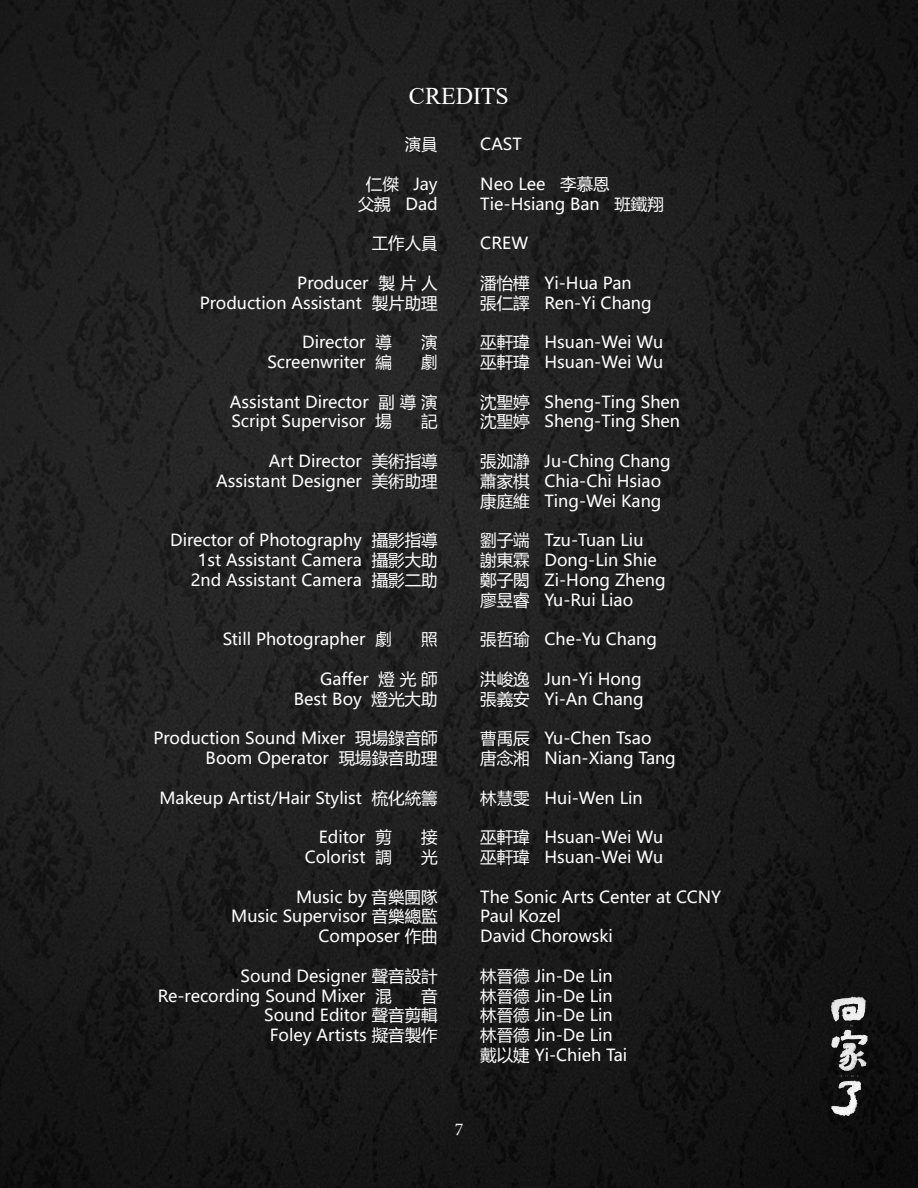
<style>
.page{position:relative;width:918px;height:1188px;background:#fff}
.page>*{position:absolute;margin:0;border:0;box-sizing:border-box;transform-origin:0 0}
.t1{font:24px "Times New Roman";color:#fff}
.t2{font:18px "Minion Pro";color:#fff}
.t3{font:16.5px "Microsoft Ya Hei UI";color:#fff}
</style>
<div class="page">
<img style="left:0;top:0;width:918px;height:1188px">
<img style="left:788px;top:993px;width:130px;height:129px">
<p class="t1" style="left:409px;top:79px;width:102px">CREDITS</p>
<p class="t3" style="left:405px;top:133px;width:34px">演員</p>
<p class="t3" style="left:366px;top:173px;width:73px">仁傑 Jay</p>
<p class="t3" style="left:358px;top:193px;width:81px">父親 Dad</p>
<p class="t3" style="left:372px;top:232px;width:67px">工作人員</p>
<p class="t3" style="left:297px;top:272px;width:142px">Producer 製 片 人</p>
<p class="t3" style="left:200px;top:292px;width:240px">Production Assistant 製片助理</p>
<p class="t3" style="left:302px;top:331px;width:91px">Director 導</p>
<p class="t3" style="left:421px;top:331px;width:18px">演</p>
<p class="t3" style="left:267px;top:351px;width:126px">Screenwriter 編</p>
<p class="t3" style="left:421px;top:351px;width:18px">劇</p>
<p class="t3" style="left:230px;top:391px;width:209px">Assistant Director 副 導 演</p>
<p class="t3" style="left:231px;top:410px;width:162px">Script Supervisor 場</p>
<p class="t3" style="left:421px;top:410px;width:18px">記</p>
<p class="t3" style="left:269px;top:450px;width:170px">Art Director 美術指導</p>
<p class="t3" style="left:216px;top:470px;width:223px">Assistant Designer 美術助理</p>
<p class="t3" style="left:170px;top:529px;width:269px">Director of Photography 攝影指導</p>
<p class="t3" style="left:198px;top:549px;width:241px">1st Assistant Camera 攝影大助</p>
<p class="t3" style="left:191px;top:569px;width:248px">2nd Assistant Camera 攝影二助</p>
<p class="t3" style="left:223px;top:628px;width:171px">Still Photographer 劇</p>
<p class="t3" style="left:421px;top:628px;width:18px">照</p>
<p class="t3" style="left:320px;top:668px;width:119px">Gaffer 燈 光 師</p>
<p class="t3" style="left:294px;top:688px;width:145px">Best Boy 燈光大助</p>
<p class="t3" style="left:153px;top:727px;width:286px">Production Sound Mixer 現場錄音師</p>
<p class="t3" style="left:206px;top:747px;width:234px">Boom Operator 現場錄音助理</p>
<p class="t3" style="left:159px;top:787px;width:280px">Makeup Artist/Hair Stylist 梳化統籌</p>
<p class="t3" style="left:319px;top:826px;width:75px">Editor 剪</p>
<p class="t3" style="left:421px;top:826px;width:18px">接</p>
<p class="t3" style="left:305px;top:846px;width:89px">Colorist 調</p>
<p class="t3" style="left:421px;top:846px;width:18px">光</p>
<p class="t3" style="left:296px;top:886px;width:143px">Music by 音樂團隊</p>
<p class="t3" style="left:231px;top:905px;width:208px">Music Supervisor 音樂總監</p>
<p class="t3" style="left:318px;top:925px;width:121px">Composer 作曲</p>
<p class="t3" style="left:241px;top:965px;width:199px">Sound Designer 聲音設計</p>
<p class="t3" style="left:158px;top:985px;width:236px">Re-recording Sound Mixer 混</p>
<p class="t3" style="left:421px;top:985px;width:18px">音</p>
<p class="t3" style="left:264px;top:1004px;width:175px">Sound Editor 聲音剪輯</p>
<p class="t3" style="left:270px;top:1024px;width:169px">Foley Artists 擬音製作</p>
<p class="t3" style="left:480px;top:133px;width:43px">CAST</p>
<p class="t3" style="left:480px;top:173px;width:131px">Neo Lee 李慕恩</p>
<p class="t3" style="left:480px;top:193px;width:185px">Tie-Hsiang Ban 班鐵翔</p>
<p class="t3" style="left:480px;top:232px;width:49px">CREW</p>
<p class="t3" style="left:480px;top:272px;width:153px">潘怡樺 Yi-Hua Pan</p>
<p class="t3" style="left:480px;top:292px;width:173px">張仁譯 Ren-Yi Chang</p>
<p class="t3" style="left:480px;top:331px;width:185px">巫軒瑋 Hsuan-Wei Wu</p>
<p class="t3" style="left:480px;top:351px;width:185px">巫軒瑋 Hsuan-Wei Wu</p>
<p class="t3" style="left:480px;top:391px;width:201px">沈聖婷 Sheng-Ting Shen</p>
<p class="t3" style="left:480px;top:410px;width:201px">沈聖婷 Sheng-Ting Shen</p>
<p class="t3" style="left:480px;top:450px;width:192px">張洳瀞 Ju-Ching Chang</p>
<p class="t3" style="left:480px;top:470px;width:182px">蕭家棋 Chia-Chi Hsiao</p>
<p class="t3" style="left:480px;top:490px;width:183px">康庭維 Ting-Wei Kang</p>
<p class="t3" style="left:480px;top:529px;width:165px">劉子端 Tzu-Tuan Liu</p>
<p class="t3" style="left:480px;top:549px;width:178px">謝東霖 Dong-Lin Shie</p>
<p class="t3" style="left:480px;top:569px;width:187px">鄭子閎 Zi-Hong Zheng</p>
<p class="t3" style="left:480px;top:589px;width:154px">廖昱睿 Yu-Rui Liao</p>
<p class="t3" style="left:480px;top:628px;width:178px">張哲瑜 Che-Yu Chang</p>
<p class="t3" style="left:480px;top:668px;width:163px">洪峻逸 Jun-Yi Hong</p>
<p class="t3" style="left:480px;top:688px;width:165px">張義安 Yi-An Chang</p>
<p class="t3" style="left:480px;top:727px;width:173px">曹禹辰 Yu-Chen Tsao</p>
<p class="t3" style="left:480px;top:747px;width:197px">唐念湘 Nian-Xiang Tang</p>
<p class="t3" style="left:480px;top:787px;width:164px">林慧雯 Hui-Wen Lin</p>
<p class="t3" style="left:480px;top:826px;width:185px">巫軒瑋 Hsuan-Wei Wu</p>
<p class="t3" style="left:480px;top:846px;width:185px">巫軒瑋 Hsuan-Wei Wu</p>
<p class="t3" style="left:480px;top:886px;width:242px">The Sonic Arts Center at CCNY</p>
<p class="t3" style="left:480px;top:905px;width:82px">Paul Kozel</p>
<p class="t3" style="left:480px;top:925px;width:134px">David Chorowski</p>
<p class="t3" style="left:480px;top:965px;width:134px">林晉德 Jin-De Lin</p>
<p class="t3" style="left:480px;top:985px;width:134px">林晉德 Jin-De Lin</p>
<p class="t3" style="left:480px;top:1004px;width:134px">林晉德 Jin-De Lin</p>
<p class="t3" style="left:480px;top:1024px;width:134px">林晉德 Jin-De Lin</p>
<p class="t3" style="left:480px;top:1044px;width:148px">戴以婕 Yi-Chieh Tai</p>
<p class="t2" style="left:455px;top:1118px;width:10px">7</p>
</div>
